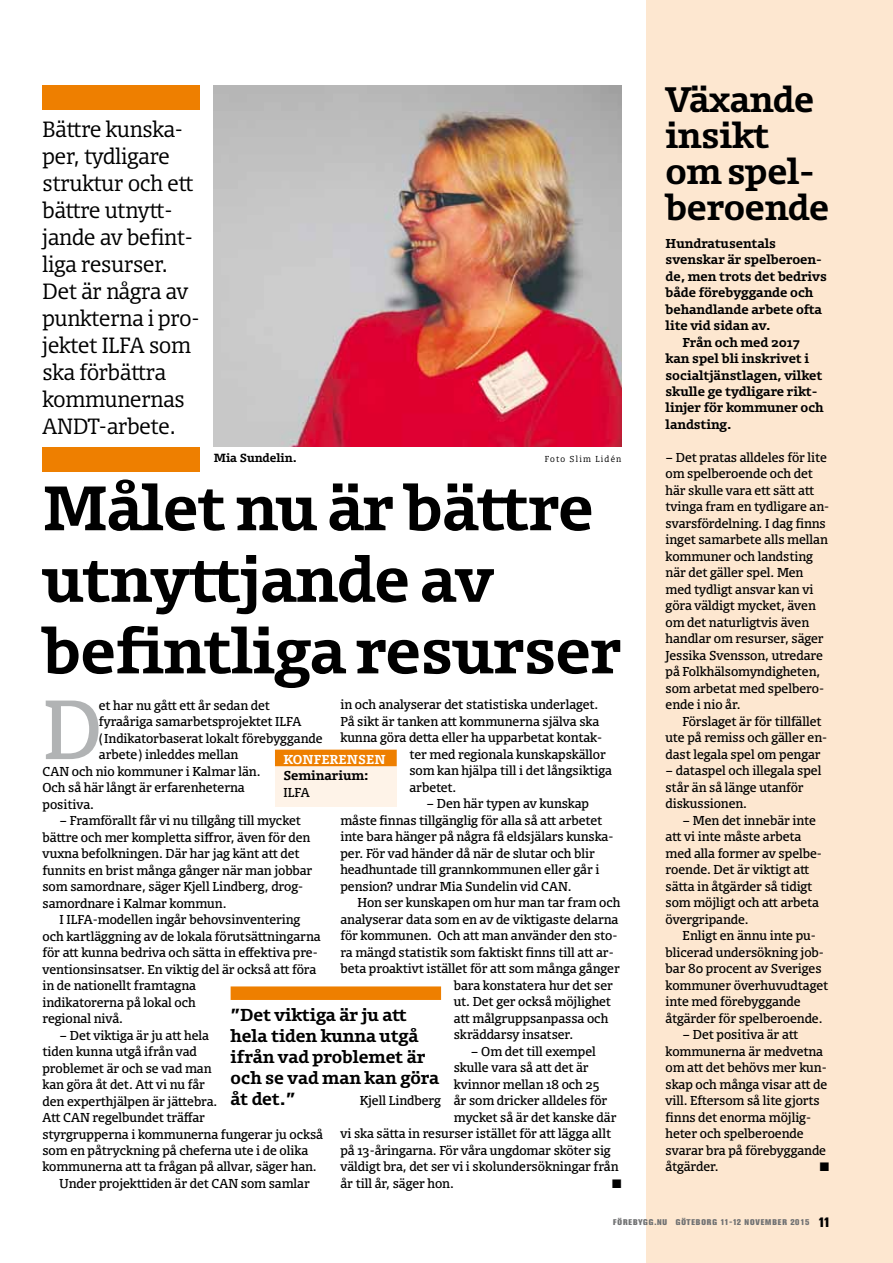
<style>
.page{position:relative;width:893px;height:1263px;background:#fff}
.page>*{position:absolute;margin:0;border:0;box-sizing:border-box;transform-origin:0 0}
.t1{font:79.8px "Olsen";color:#b1b3b4}
.t2{font:700 59.7px/71.6px "Olsen";letter-spacing:-.01em;color:#000}
.t3{font:700 33.75px/36px "Olsen";letter-spacing:-.01em;color:#000}
.t4{font:300 21px/27px "Olsen";color:#000}
.t5{font:700 16.5px/21px "Olsen";color:#000}
.t6{font:12.3px/16.5px "Olsen";color:#000}
.t7{font:700 12.3px "Olsen";color:#000}
.t8{font:700 12.3px "Olsen";color:#fff}
.t9{font:12.3px "Zapf Dingbats";color:#000}
.t10{font:700 11.25px "Olsen";color:#000}
.t11{font:800 8.25px "Akzidenz Grotesk BE";letter-spacing:.115em;color:#707172}
.t12{font:300 8.25px "Olsen";letter-spacing:.15em;color:#000}
.s1{font-size:13.5px;color:#000}
</style>
<div class="page">
<div style="left:646px;top:0;width:247px;height:1263px;background:#fde7d0"></div>
<div style="left:43px;top:447px;width:157px;height:24px;background:#ee7f00"></div>
<div style="left:43px;top:85px;width:157px;height:25px;background:#ee7f00"></div>
<div style="left:275px;top:750px;width:122px;height:57px;background:#fef3e8"></div>
<div style="left:275px;top:750px;width:122px;height:16px;background:#ee7f00"></div>
<div style="left:231px;top:986px;width:210px;height:14px;background:#ee7f00"></div>
<img style="left:214px;top:85px;width:407px;height:362px">
<h3 class="t4" style="left:43px;top:115px;width:159px">Bättre kunska&shy;per, tydligare struktur och ett bättre utnytt&shy;jande av befint&shy;liga resurser.<br>Det är några av punkterna i pro&shy;jektet ILFA som ska förbättra kommunernas<br>ANDT-arbete.</h3>
<p class="t10" style="left:214px;top:450px;width:85px">Mia Sundelin.</p>
<p class="t12" style="left:545px;top:454px;width:78px">Foto Slim Lidén</p>
<h2 class="t2" style="left:43px;top:471px;width:581px">Målet nu är bättre utnyttjande av befintliga resurser</h2>
<h1 class="t1" style="left:43px;top:679px;width:61px">D</h1>
<p class="t6" style="left:99px;top:696px;width:172px">et har nu gått ett år sedan det</p>
<p class="t6" style="left:340px;top:696px;width:259px">in och analyserar det statistiska underlaget.</p>
<p class="t6" style="left:340px;top:713px;width:260px">På sikt är tanken att kommunerna själva ska</p>
<p class="t6" style="left:340px;top:729px;width:263px">kunna göra detta eller ha upparbetat kontak-</p>
<p class="t6" style="left:409px;top:746px;width:198px">ter med regionala kunskapskällor</p>
<p class="t6" style="left:409px;top:762px;width:204px">som kan hjälpa till i det långsiktiga</p>
<p class="t6" style="left:409px;top:779px;width:48px">arbetet.</p>
<p class="t6" style="left:340px;top:795px;width:275px;text-indent:86px">– Den här typen av kunskap måste finnas tillgänglig för alla så att arbetet inte bara hänger på några få eldsjälars kunska&shy;per. För vad händer då när de slutar och blir headhuntade till grannkommunen eller går i pension? undrar Mia Sundelin vid CAN.</p>
<p class="t6" style="left:357px;top:894px;width:264px">Hon ser kunskapen om hur man tar fram och</p>
<p class="t6" style="left:340px;top:911px;width:279px">analyserar data som en av de viktigaste delarna</p>
<p class="t6" style="left:340px;top:927px;width:279px">för kommunen. Och att man använder den sto-</p>
<p class="t6" style="left:340px;top:944px;width:275px">ra mängd statistik som faktiskt finns till att ar-</p>
<p class="t6" style="left:340px;top:960px;width:281px">beta proaktivt istället för att som många gånger</p>
<p class="t6" style="left:454px;top:977px;width:161px">bara konstatera hur det ser</p>
<p class="t6" style="left:454px;top:993px;width:159px">ut. Det ger också möjlighet</p>
<p class="t6" style="left:454px;top:1010px;width:156px">att målgruppsanpassa och</p>
<p class="t6" style="left:454px;top:1026px;width:121px">skräddarsy insatser.</p>
<p class="t6" style="left:471px;top:1043px;width:126px">– Om det till exempel</p>
<p class="t6" style="left:454px;top:1059px;width:136px">skulle vara så att det är</p>
<p class="t6" style="left:454px;top:1076px;width:147px">kvinnor mellan 18 och 25</p>
<p class="t6" style="left:454px;top:1092px;width:155px">år som dricker alldeles för</p>
<p class="t6" style="left:454px;top:1109px;width:164px">mycket så är det kanske där</p>
<p class="t6" style="left:340px;top:1125px;width:272px">vi ska sätta in resurser istället för att lägga allt</p>
<p class="t6" style="left:340px;top:1142px;width:272px">på 13-åringarna. För våra ungdomar sköter sig</p>
<p class="t6" style="left:340px;top:1158px;width:280px">väldigt bra, det ser vi i skolundersökningar från</p>
<p class="t6" style="left:340px;top:1175px;width:115px">år till år, säger hon.</p>
<p class="t9" style="left:612px;top:1178px;width:11px">■</p>
<p class="t6" style="left:99px;top:713px;width:204px">fyraåriga samarbetsprojektet ILFA</p>
<p class="t6" style="left:99px;top:729px;width:225px">(Indikatorbaserat lokalt förebyggande</p>
<p class="t6" style="left:99px;top:746px;width:141px">arbete) inleddes mellan</p>
<p class="t6" style="left:43px;top:762px;width:219px">CAN och nio kommuner i Kalmar län.</p>
<p class="t6" style="left:43px;top:779px;width:204px">Och så här långt är erfarenheterna</p>
<p class="t6" style="left:43px;top:795px;width:53px">positiva.</p>
<p class="t6" style="left:43px;top:812px;width:271px;text-indent:17px">– Framförallt får vi nu tillgång till mycket bättre och mer kompletta siffror, även för den vuxna befolkningen. Där har jag känt att det funnits en brist många gånger när man jobbar som samordnare, säger Kjell Lindberg, drog&shy;samordnare i Kalmar kommun.</p>
<p class="t6" style="left:43px;top:911px;width:280px;text-indent:17px">I ILFA-modellen ingår behovsinventering och kartläggning av de lokala förutsättningarna för att kunna bedriva och sätta in effektiva pre&shy;ventionsinsatser. En viktig del är också att föra in de nationellt framtagna<br>indikatorerna på lokal och<br>regional nivå.</p>
<p class="t6" style="left:60px;top:1026px;width:151px">– Det viktiga är ju att hela</p>
<p class="t6" style="left:43px;top:1043px;width:156px">tiden kunna utgå ifrån vad</p>
<p class="t6" style="left:43px;top:1059px;width:171px">problemet är och se vad man</p>
<p class="t6" style="left:43px;top:1076px;width:164px">kan göra åt det. Att vi nu får</p>
<p class="t6" style="left:43px;top:1092px;width:176px">den experthjälpen är jättebra.</p>
<p class="t6" style="left:43px;top:1109px;width:164px">Att CAN regelbundet träffar</p>
<p class="t6" style="left:43px;top:1125px;width:282px">styrgrupperna i kommunerna fungerar ju också</p>
<p class="t6" style="left:43px;top:1142px;width:267px">som en påtryckning på cheferna ute i de olika</p>
<p class="t6" style="left:43px;top:1158px;width:276px">kommunerna att ta frågan på allvar, säger han.</p>
<p class="t6" style="left:60px;top:1175px;width:252px">Under projekttiden är det CAN som samlar</p>
<p class="t8" style="left:283px;top:751px;width:104px">Konferensen</p>
<p class="t7" style="left:283px;top:767px;width:87px">Seminarium:</p>
<p class="t6" style="left:283px;top:784px;width:28px">ILFA</p>
<h3 class="t5" style="left:231px;top:1004px;width:210px">”Det viktiga är ju att hela tiden kunna utgå ifrån vad problemet är och se vad man kan göra åt det.”</h3>
<p class="t6" style="left:360px;top:1092px;width:83px">Kjell Lindberg</p>
<h3 class="t3" style="left:666px;top:81px;width:165px">Växande insikt om spel&shy;beroende</h3>
<p class="t7" style="left:666px;top:235px;width:112px">Hundratusentals</p>
<p class="t7" style="left:666px;top:251px;width:158px">svenskar är spelberoen-</p>
<p class="t7" style="left:666px;top:268px;width:163px">de, men trots det bedrivs</p>
<p class="t7" style="left:666px;top:284px;width:149px">både förebyggande och</p>
<p class="t7" style="left:666px;top:301px;width:158px">behandlande arbete ofta</p>
<p class="t7" style="left:666px;top:317px;width:107px">lite vid sidan av.</p>
<p class="t7" style="left:683px;top:334px;width:119px">Från och med 2017</p>
<p class="t7" style="left:666px;top:350px;width:145px">kan spel bli inskrivet i</p>
<p class="t7" style="left:666px;top:367px;width:158px">socialtjänstlagen, vilket</p>
<p class="t7" style="left:666px;top:383px;width:153px">skulle ge tydligare rikt-</p>
<p class="t7" style="left:666px;top:400px;width:160px">linjer för kommuner och</p>
<p class="t7" style="left:666px;top:416px;width:67px">landsting.</p>
<p class="t6" style="left:666px;top:449px;width:165px">– Det pratas alldeles för lite om spelberoende och det här skulle vara ett sätt att tvinga fram en tydligare an&shy;svarsfördelning. I dag finns inget samarbete alls mellan kommuner och landsting när det gäller spel. Men med tydligt ansvar kan vi göra väldigt mycket, även om det naturligtvis även handlar om resurser, säger<br>Jessika Svensson, utredare på Folkhälsomyndigheten, som arbetat med spelbero&shy;ende i nio år.</p>
<p class="t6" style="left:666px;top:713px;width:163px;text-indent:17px">Förslaget är för tillfället ute på remiss och gäller en&shy;dast legala spel om pengar</p>
<p class="t6" style="left:666px;top:762px;width:157px">– dataspel och illegala spel står än så länge utanför diskussionen.</p>
<p class="t6" style="left:666px;top:812px;width:158px;text-indent:17px">– Men det innebär inte att vi inte måste arbeta med alla former av spelbe&shy;roende. Det är viktigt att sätta in åtgärder så tidigt som möjligt och att arbeta övergripande.</p>
<p class="t6" style="left:666px;top:927px;width:164px;text-indent:17px">Enligt en ännu inte pu&shy;blicerad undersökning job&shy;bar 80 procent av Sveriges kommuner överhuvudtaget inte med förebyggande åtgärder för spelberoende.</p>
<p class="t6" style="left:666px;top:1026px;width:163px;text-indent:17px">– Det positiva är att kommunerna är medvetna om att det behövs mer kun&shy;skap och många visar att de vill. Eftersom så lite gjorts finns det enorma möjlig&shy;heter och spelberoende svarar bra på förebyggande åtgärder.</p>
<p class="t9" style="left:820px;top:1161px;width:11px">■</p>
<p class="t11" style="left:613px;top:1217px;width:219px">FÖREBYGG.NU GÖTEBORG 11-12 NOVEMBER 2015 <span class="s1">11</span></p>
</div>
